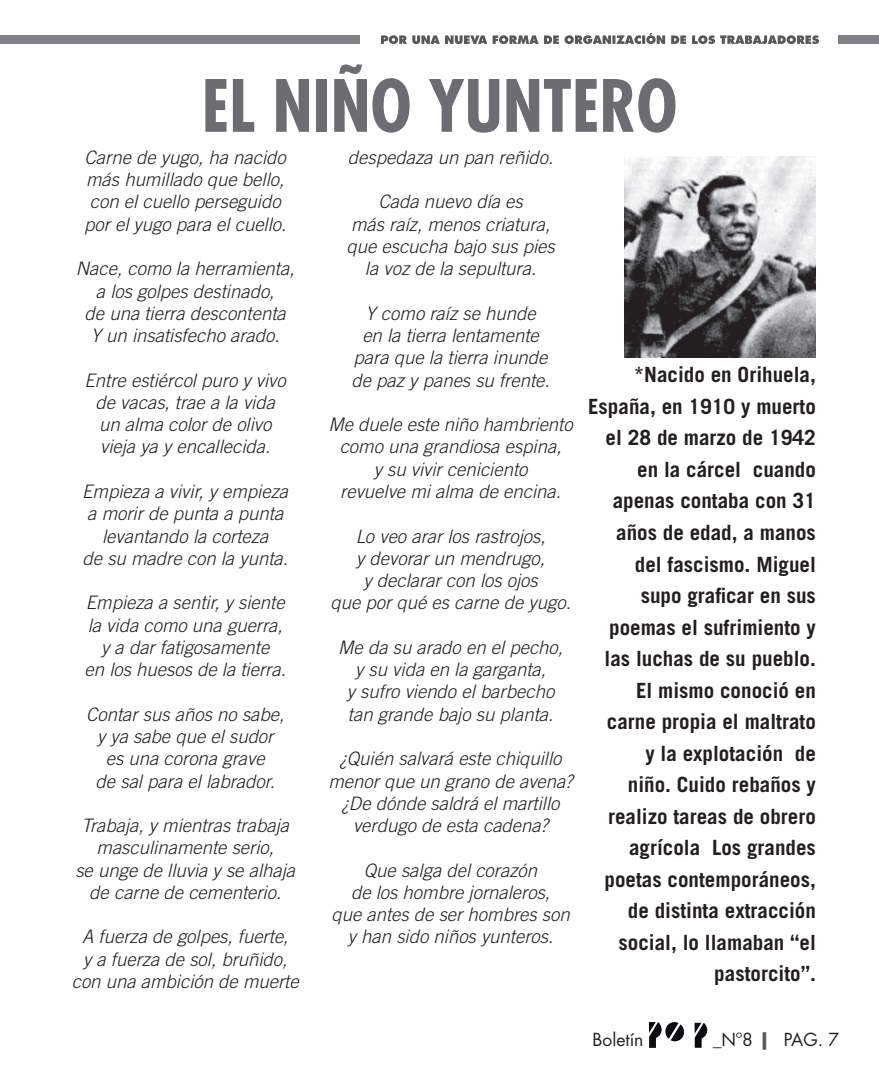
<style>
.page{position:relative;width:879px;height:1072px;background:#fff}
.page>*{position:absolute;margin:0;border:0;box-sizing:border-box;transform-origin:0 0}
.t1{font:700 condensed 70px "Futura Std";color:#6c6d70}
.t2{font:700 21px/31.5px "Trade Gothic LT Std";color:#231f20;text-align:right}
.t3{font:italic 300 18.55px/22.2px "Trade Gothic LT Std";color:#231f20;text-align:center}
.t4{font:17.5px "Futura Std";color:#231f20}
.s1{font-weight:800}
.s2{font-weight:800;color:#57585a}
</style>
<div class="page">
<img style="left:624px;top:157px;width:191px;height:200px">
<svg style="left:694px;top:1022px;width:13px;height:25px"></svg>
<svg style="left:648px;top:1022px;width:35px;height:25px"></svg>
<div style="left:838px;top:35px;width:40px;height:9px;background:#808285"></div>
<div style="left:0;top:35px;width:359px;height:9px;background:#808285"></div>
<svg style="left:381px;top:33px;width:437px;height:11px"></svg>
<h1 class="t1" style="left:201px;top:62px;width:477px">EL NIÑO YUNTERO</h1>
<p class="t3" style="left:84px;top:147px;width:204px">Carne de yugo, ha nacido más humillado que bello, con el cuello perseguido por el yugo para el cuello.</p>
<p class="t3" style="left:76px;top:258px;width:220px">Nace, como la herramienta, a los golpes destinado,<br>de una tierra descontenta<br>Y un insatisfecho arado.</p>
<p class="t3" style="left:85px;top:369px;width:202px">Entre estiércol puro y vivo de vacas, trae a la vida un alma color de olivo vieja ya y encallecida.</p>
<p class="t3" style="left:82px;top:480px;width:207px">Empieza a vivir, y empieza a morir de punta a punta levantando la corteza<br>de su madre con la yunta.</p>
<p class="t3" style="left:85px;top:592px;width:202px">Empieza a sentir, y siente la vida como una guerra, y a dar fatigosamente<br>en los huesos de la tierra.</p>
<p class="t3" style="left:86px;top:703px;width:199px">Contar sus años no sabe, y ya sabe que el sudor es una corona grave<br>de sal para el labrador.</p>
<p class="t3" style="left:75px;top:814px;width:221px">Trabaja, y mientras trabaja masculinamente serio,<br>se unge de lluvia y se alhaja de carne de cementerio.</p>
<p class="t3" style="left:72px;top:926px;width:228px">A fuerza de golpes, fuerte,<br>y a fuerza de sol, bruñido, con una ambición de muerte</p>
<p class="t3" style="left:348px;top:147px;width:207px">despedaza un pan reñido.</p>
<p class="t3" style="left:346px;top:191px;width:210px">Cada nuevo día es<br>más raíz, menos criatura, que escucha bajo sus pies la voz de la sepultura.</p>
<p class="t3" style="left:351px;top:302px;width:199px">Y como raíz se hunde<br>en la tierra lentamente para que la tierra inunde de paz y panes su frente.</p>
<p class="t3" style="left:328px;top:414px;width:246px">Me duele este niño hambriento como una grandiosa espina,<br>y su vivir ceniciento<br>revuelve mi alma de encina.</p>
<p class="t3" style="left:330px;top:525px;width:242px">Lo veo arar los rastrojos,<br>y devorar un mendrugo,<br>y declarar con los ojos<br>que por qué es carne de yugo.</p>
<p class="t3" style="left:338px;top:636px;width:226px">Me da su arado en el pecho, y su vida en la garganta,<br>y sufro viendo el barbecho tan grande bajo su planta.</p>
<p class="t3" style="left:328px;top:748px;width:246px">¿Quién salvará este chiquillo menor que un grano de avena? ¿De dónde saldrá el martillo verdugo de esta cadena?</p>
<p class="t3" style="left:331px;top:859px;width:240px">Que salga del corazón<br>de los hombre jornaleros,<br>que antes de ser hombres son y han sido niños yunteros.</p>
<p class="t2" style="left:587px;top:359px;width:229px">*Nacido en Orihuela,<br>España, en 1910 y muerto el 28 de marzo de 1942 en la cárcel cuando apenas contaba con 31 años de edad, a manos del fascismo. Miguel<br>supo graficar en sus poemas el sufrimiento y las luchas de su pueblo.<br>El mismo conoció en carne propia el maltrato<br>y la explotación de<br>niño. Cuido rebaños y realizo tareas de obrero agrícola Los grandes poetas contemporáneos, de distinta extracción social, lo llamaban “el pastorcito”.</p>
<p class="t4" style="left:592px;top:1028px;width:52px">Boletín</p>
<p class="t4" style="left:712px;top:1028px;width:128px"><span class="s1">_</span>No8 <span class="s2">|</span> PAG. 7</p>
</div>
